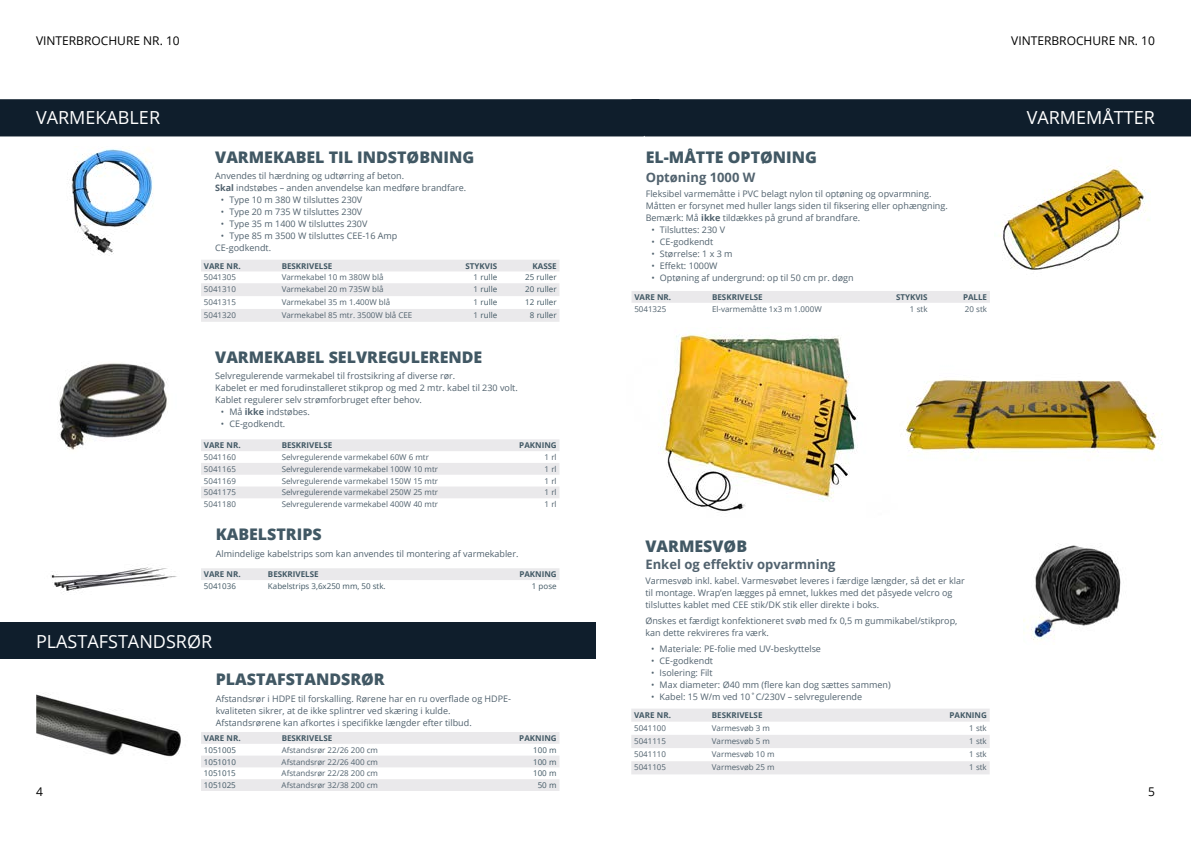
<style>
.page{position:relative;width:1191px;height:842px;background:#fff}
.page>*{position:absolute;margin:0;border:0;box-sizing:border-box;transform-origin:0 0}
.t1{font:18px "Open Sans";color:#fff}
.t2{font:800 16px "Open Sans";color:#415864}
.t3{font:700 13px "Open Sans";color:#51626e}
.t4{font:12px "Open Sans";color:#000}
.t5{font:9px/12px "Open Sans";color:#51626e}
.t6{font:8px "Open Sans";color:#51626e}
.t7{font:700 8px "Open Sans";color:#415864}
.t8{font:8px "Open Sans";color:#415864}
.s1{font-weight:700}
.s2{color:#51626e}
</style>
<div class="page">
<div style="left:0;top:99px;width:1191px;height:37px;background:#0f1e2c"></div>
<img style="left:660px;top:332px;width:198px;height:179px">
<svg style="left:201px;top:260px;width:358px;height:62px"></svg>
<img style="left:69px;top:149px;width:84px;height:107px">
<svg style="left:201px;top:439px;width:358px;height:59px"></svg>
<img style="left:58px;top:363px;width:110px;height:87px">
<div style="left:631px;top:291px;width:359px;height:12px;background:#eae9eb"></div>
<svg style="left:201px;top:732px;width:358px;height:59px"></svg>
<img style="left:36px;top:693px;width:145px;height:64px">
<svg style="left:631px;top:709px;width:358px;height:65px"></svg>
<img style="left:1023px;top:544px;width:98px;height:96px">
<img style="left:51px;top:567px;width:126px;height:25px">
<div style="left:201px;top:568px;width:358px;height:12px;background:#eae9eb"></div>
<div style="left:0;top:622px;width:595px;height:36px;background:#0f1e2c"></div>
<img style="left:999px;top:166px;width:151px;height:104px">
<img style="left:906px;top:379px;width:256px;height:76px">
<h3 class="t4" style="left:36px;top:33px;width:145px">VINTERBROCHURE NR. 10</h3>
<h3 class="t4" style="left:1011px;top:33px;width:145px">VINTERBROCHURE NR. 10</h3>
<h1 class="t1" style="left:36px;top:105px;width:126px">VARMEKABLER</h1>
<h2 class="t2" style="left:215px;top:145px;width:260px">VARMEKABEL TIL INDSTØBNING</h2>
<p class="t5" style="left:215px;top:169px;width:252px">Anvendes til hærdning og udtørring af beton.<br><span class="s1">Skal</span> indstøbes – anden anvendelse kan medføre brandfare.</p>
<p class="t5" style="left:221px;top:193px;width:143px">• Type 10 m 380 W tilsluttes 230V</p>
<p class="t5" style="left:221px;top:205px;width:143px">• Type 20 m 735 W tilsluttes 230V</p>
<p class="t5" style="left:221px;top:217px;width:148px">• Type 35 m 1400 W tilsluttes 230V</p>
<p class="t5" style="left:215px;top:229px;width:184px;text-indent:6px">• Type 85 m 3500 W tilsluttes CEE-16 Amp<br>CE-godkendt.</p>
<p class="t7" style="left:204px;top:260px;width:38px">VARE NR.</p>
<p class="t7" style="left:282px;top:260px;width:52px">BESKRIVELSE</p>
<p class="t7" style="left:465px;top:260px;width:33px">STYKVIS</p>
<p class="t7" style="left:532px;top:260px;width:26px">KASSE</p>
<p class="t6" style="left:204px;top:272px;width:34px">5041305</p>
<p class="t6" style="left:282px;top:272px;width:103px">Varmekabel 10 m 380W blå</p>
<p class="t8" style="left:473px;top:272px;width:25px"><span class="s2">1</span> rulle</p>
<p class="t8" style="left:525px;top:272px;width:33px">25 ruller</p>
<p class="t6" style="left:204px;top:284px;width:34px">5041310</p>
<p class="t6" style="left:282px;top:284px;width:103px">Varmekabel 20 m 735W blå</p>
<p class="t8" style="left:473px;top:284px;width:25px"><span class="s2">1</span> rulle</p>
<p class="t8" style="left:525px;top:284px;width:33px">20 ruller</p>
<p class="t6" style="left:204px;top:297px;width:34px">5041315</p>
<p class="t6" style="left:282px;top:297px;width:110px">Varmekabel 35 m 1.400W blå</p>
<p class="t8" style="left:473px;top:297px;width:25px"><span class="s2">1</span> rulle</p>
<p class="t8" style="left:525px;top:297px;width:33px">12 ruller</p>
<p class="t6" style="left:204px;top:310px;width:34px">5041320</p>
<p class="t6" style="left:282px;top:310px;width:132px">Varmekabel 85 mtr. 3500W blå CEE</p>
<p class="t8" style="left:473px;top:310px;width:25px"><span class="s2">1</span> rulle</p>
<p class="t8" style="left:530px;top:310px;width:28px">8 ruller</p>
<h2 class="t2" style="left:215px;top:345px;width:269px">VARMEKABEL SELVREGULERENDE</h2>
<p class="t5" style="left:215px;top:369px;width:304px">Selvregulerende varmekabel til frostsikring af diverse rør.<br>Kabelet er med forudinstalleret stikprop og med 2 mtr. kabel til 230 volt.<br>Kablet regulerer selv strømforbruget efter behov.</p>
<p class="t5" style="left:221px;top:405px;width:91px">• Må <span class="s1">ikke</span> indstøbes.</p>
<p class="t5" style="left:221px;top:417px;width:66px">• CE-godkendt.</p>
<p class="t7" style="left:204px;top:440px;width:38px">VARE NR.</p>
<p class="t7" style="left:282px;top:440px;width:52px">BESKRIVELSE</p>
<p class="t7" style="left:519px;top:440px;width:39px">PAKNING</p>
<p class="t6" style="left:204px;top:452px;width:34px">5041160</p>
<p class="t6" style="left:282px;top:452px;width:149px">Selvregulerende varmekabel 60W 6 mtr</p>
<p class="t6" style="left:544px;top:452px;width:14px">1 rl</p>
<p class="t6" style="left:204px;top:463px;width:34px">5041165</p>
<p class="t6" style="left:282px;top:463px;width:158px">Selvregulerende varmekabel 100W 10 mtr</p>
<p class="t6" style="left:544px;top:463px;width:14px">1 rl</p>
<p class="t6" style="left:204px;top:475px;width:34px">5041169</p>
<p class="t6" style="left:282px;top:475px;width:158px">Selvregulerende varmekabel 150W 15 mtr</p>
<p class="t6" style="left:544px;top:475px;width:14px">1 rl</p>
<p class="t6" style="left:204px;top:487px;width:34px">5041175</p>
<p class="t6" style="left:282px;top:487px;width:158px">Selvregulerende varmekabel 250W 25 mtr</p>
<p class="t6" style="left:544px;top:487px;width:14px">1 rl</p>
<p class="t6" style="left:204px;top:499px;width:34px">5041180</p>
<p class="t6" style="left:282px;top:499px;width:158px">Selvregulerende varmekabel 400W 40 mtr</p>
<p class="t6" style="left:544px;top:499px;width:14px">1 rl</p>
<h2 class="t2" style="left:645px;top:145px;width:173px">EL-MÅTTE OPTØNING</h2>
<h3 class="t3" style="left:645px;top:168px;width:111px">Optøning 1000 W</h3>
<p class="t5" style="left:645px;top:187px;width:304px">Fleksibel varmemåtte i PVC belagt nylon til optøning og opvarmning.<br>Måtten er forsynet med huller langs siden til fiksering eller ophængning.<br>Bemærk: Må <span class="s1">ikke</span> tildækkes på grund af brandfare.</p>
<p class="t5" style="left:651px;top:223px;width:75px">• Tilsluttes: 230 V</p>
<p class="t5" style="left:651px;top:235px;width:63px">• CE-godkendt</p>
<p class="t5" style="left:651px;top:247px;width:83px">• Størrelse: 1 x 3 m</p>
<p class="t5" style="left:651px;top:259px;width:68px">• Effekt: 1000W</p>
<p class="t5" style="left:651px;top:271px;width:204px">• Optøning af undergrund: op til 50 cm pr. døgn</p>
<p class="t7" style="left:634px;top:291px;width:38px">VARE NR.</p>
<p class="t7" style="left:712px;top:291px;width:52px">BESKRIVELSE</p>
<p class="t7" style="left:896px;top:291px;width:33px">STYKVIS</p>
<p class="t7" style="left:963px;top:291px;width:26px">PALLE</p>
<p class="t6" style="left:634px;top:303px;width:34px">5041325</p>
<p class="t6" style="left:712px;top:303px;width:111px">El-varmemåtte 1x3 m 1.000W</p>
<p class="t6" style="left:910px;top:303px;width:19px">1 stk</p>
<p class="t6" style="left:964px;top:303px;width:24px">20 stk</p>
<h1 class="t1" style="left:1026px;top:105px;width:130px">VARMEMÅTTER</h1>
<h2 class="t2" style="left:216px;top:522px;width:107px">KABELSTRIPS</h2>
<p class="t5" style="left:216px;top:547px;width:304px">Almindelige kabelstrips som kan anvendes til montering af varmekabler.</p>
<h2 class="t2" style="left:645px;top:533px;width:103px">VARMESVØB</h2>
<h3 class="t3" style="left:645px;top:555px;width:192px">Enkel og effektiv opvarmning</h3>
<p class="t5" style="left:645px;top:575px;width:321px">Varmesvøb inkl. kabel. Varmesvøbet leveres i færdige længder, så det er klar til montage. Wrap’en lægges på emnet, lukkes med det påsyede velcro og tilsluttes kablet med CEE stik/DK stik eller direkte i boks.</p>
<p class="t5" style="left:645px;top:615px;width:313px">Ønskes et færdigt konfektioneret svøb med fx 0,5 m gummikabel/stikprop, kan dette rekvireres fra værk.</p>
<p class="t5" style="left:651px;top:643px;width:171px">• Materiale: PE-folie med UV-beskyttelse</p>
<p class="t5" style="left:651px;top:655px;width:63px">• CE-godkendt</p>
<p class="t5" style="left:651px;top:667px;width:63px">• Isolering: Filt</p>
<p class="t5" style="left:651px;top:679px;width:241px">• Max diameter: Ø40 mm (flere kan dog sættes sammen)</p>
<p class="t5" style="left:651px;top:691px;width:212px">• Kabel: 15 W/m ved 10˚C/230V – selvregulerende</p>
<p class="t7" style="left:204px;top:569px;width:38px">VARE NR.</p>
<p class="t7" style="left:268px;top:569px;width:52px">BESKRIVELSE</p>
<p class="t7" style="left:519px;top:569px;width:39px">PAKNING</p>
<p class="t8" style="left:204px;top:581px;width:34px">5041036</p>
<p class="t8" style="left:268px;top:581px;width:119px">Kabelstrips 3,6x250 mm, 50 stk.</p>
<p class="t8" style="left:532px;top:581px;width:26px">1 pose</p>
<h1 class="t1" style="left:36px;top:629px;width:178px">PLASTAFSTANDSRØR</h1>
<h2 class="t2" style="left:216px;top:667px;width:171px">PLASTAFSTANDSRØR</h2>
<p class="t5" style="left:216px;top:692px;width:297px">Afstandsrør i HDPE til forskalling. Rørene har en ru overflade og HDPE&shy;kvaliteten sikrer, at de ikke splintrer ved skæring i kulde.<br>Afstandsrørene kan afkortes i specifikke længder efter tilbud.</p>
<p class="t7" style="left:634px;top:709px;width:38px">VARE NR.</p>
<p class="t7" style="left:712px;top:709px;width:52px">BESKRIVELSE</p>
<p class="t7" style="left:949px;top:709px;width:39px">PAKNING</p>
<p class="t6" style="left:634px;top:722px;width:34px">5041100</p>
<p class="t6" style="left:712px;top:722px;width:60px">Varmesvøb 3 m</p>
<p class="t6" style="left:969px;top:722px;width:19px">1 stk</p>
<p class="t6" style="left:634px;top:735px;width:34px">5041115</p>
<p class="t6" style="left:712px;top:735px;width:60px">Varmesvøb 5 m</p>
<p class="t6" style="left:969px;top:735px;width:19px">1 stk</p>
<p class="t6" style="left:634px;top:749px;width:34px">5041110</p>
<p class="t6" style="left:712px;top:749px;width:64px">Varmesvøb 10 m</p>
<p class="t6" style="left:969px;top:749px;width:19px">1 stk</p>
<p class="t6" style="left:634px;top:762px;width:34px">5041105</p>
<p class="t6" style="left:712px;top:762px;width:64px">Varmesvøb 25 m</p>
<p class="t6" style="left:969px;top:762px;width:19px">1 stk</p>
<p class="t7" style="left:204px;top:732px;width:38px">VARE NR.</p>
<p class="t7" style="left:282px;top:732px;width:52px">BESKRIVELSE</p>
<p class="t7" style="left:519px;top:732px;width:39px">PAKNING</p>
<p class="t8" style="left:204px;top:744px;width:34px">1051005</p>
<p class="t6" style="left:282px;top:744px;width:98px">Afstandsrør 22/26 200 cm</p>
<p class="t8" style="left:533px;top:744px;width:25px">100 m</p>
<p class="t8" style="left:204px;top:756px;width:34px">1051010</p>
<p class="t6" style="left:282px;top:756px;width:98px">Afstandsrør 22/26 400 cm</p>
<p class="t8" style="left:533px;top:756px;width:25px">100 m</p>
<p class="t8" style="left:204px;top:768px;width:34px">1051015</p>
<p class="t6" style="left:282px;top:768px;width:98px">Afstandsrør 22/28 200 cm</p>
<p class="t8" style="left:533px;top:768px;width:25px">100 m</p>
<p class="t8" style="left:204px;top:780px;width:34px">1051025</p>
<p class="t6" style="left:282px;top:780px;width:98px">Afstandsrør 32/38 200 cm</p>
<p class="t8" style="left:538px;top:780px;width:20px">50 m</p>
<h3 class="t4" style="left:36px;top:783px;width:8px">4</h3>
<h3 class="t4" style="left:1148px;top:783px;width:8px">5</h3>
</div>
